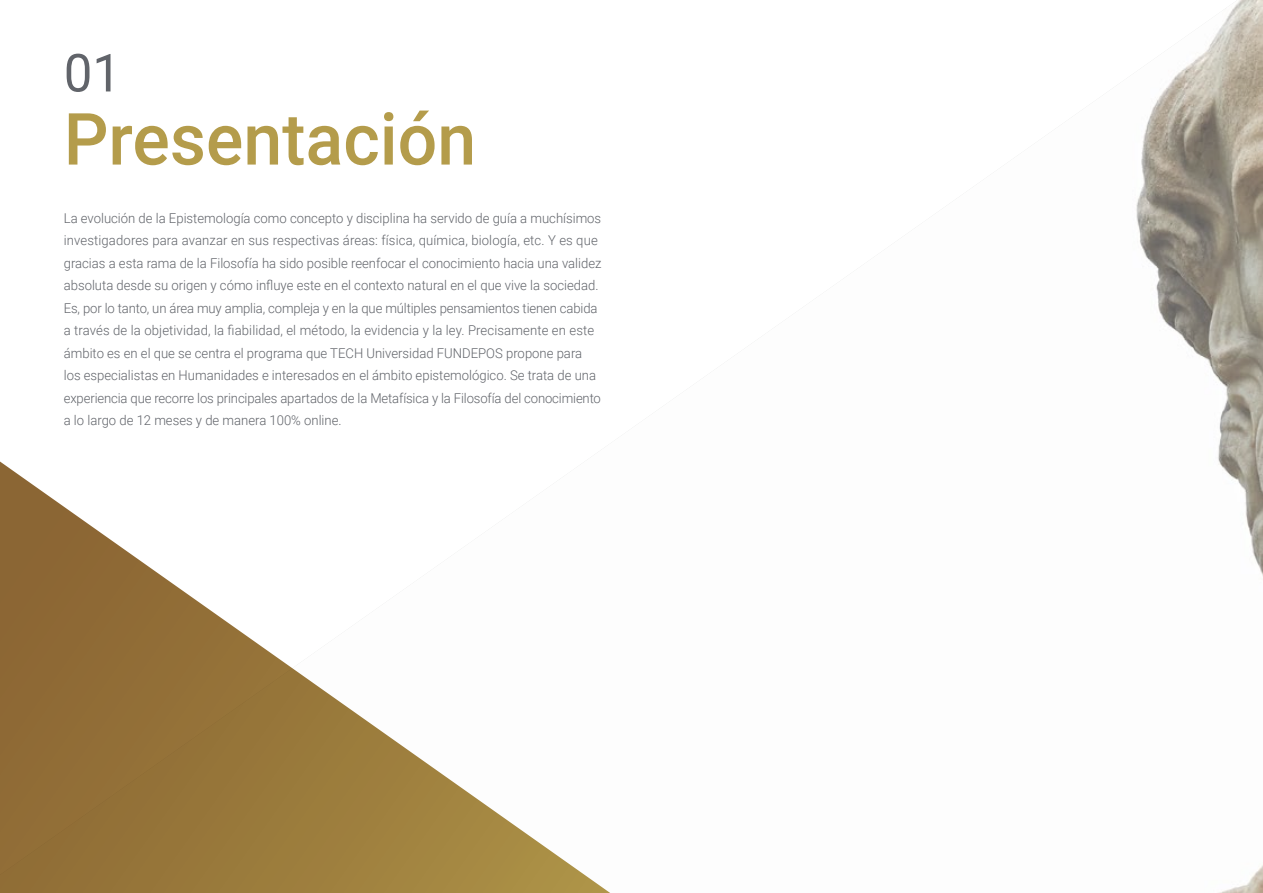
<style>
.page{position:relative;width:1263px;height:893px;background:#fff}
.page>*{position:absolute;margin:0;border:0;box-sizing:border-box;transform-origin:0 0}
.t1{font:500 72px "Roboto";color:#b49c4b}
.t2{font:52.5px "Roboto";color:#61646a}
.t3{font:300 13.5px/22.5px "Roboto";color:#61646a}
</style>
<div class="page">
<img style="left:1136px;top:0;width:127px;height:893px">
<svg style="left:0;top:461px;width:610px;height:432px"></svg>
<h2 class="t2" style="left:64px;top:36px;width:59px">01</h2>
<h1 class="t1" style="left:64px;top:89px;width:414px">Presentación</h1>
<p class="t3" style="left:64px;top:206px;width:539px">La evolución de la Epistemología como concepto y disciplina ha servido de guía a muchísimos investigadores para avanzar en sus respectivas áreas: física, química, biología, etc. Y es que gracias a esta rama de la Filosofía ha sido posible reenfocar el conocimiento hacia una validez absoluta desde su origen y cómo influye este en el contexto natural en el que vive la sociedad.<br>Es, por lo tanto, un área muy amplia, compleja y en la que múltiples pensamientos tienen cabida a través de la objetividad, la fiabilidad, el método, la evidencia y la ley. Precisamente en este ámbito es en el que se centra el programa que TECH Universidad FUNDEPOS propone para los especialistas en Humanidades e interesados en el ámbito epistemológico. Se trata de una experiencia que recorre los principales apartados de la Metafísica y la Filosofía del conocimiento a lo largo de 12 meses y de manera 100% online.</p>
</div>
